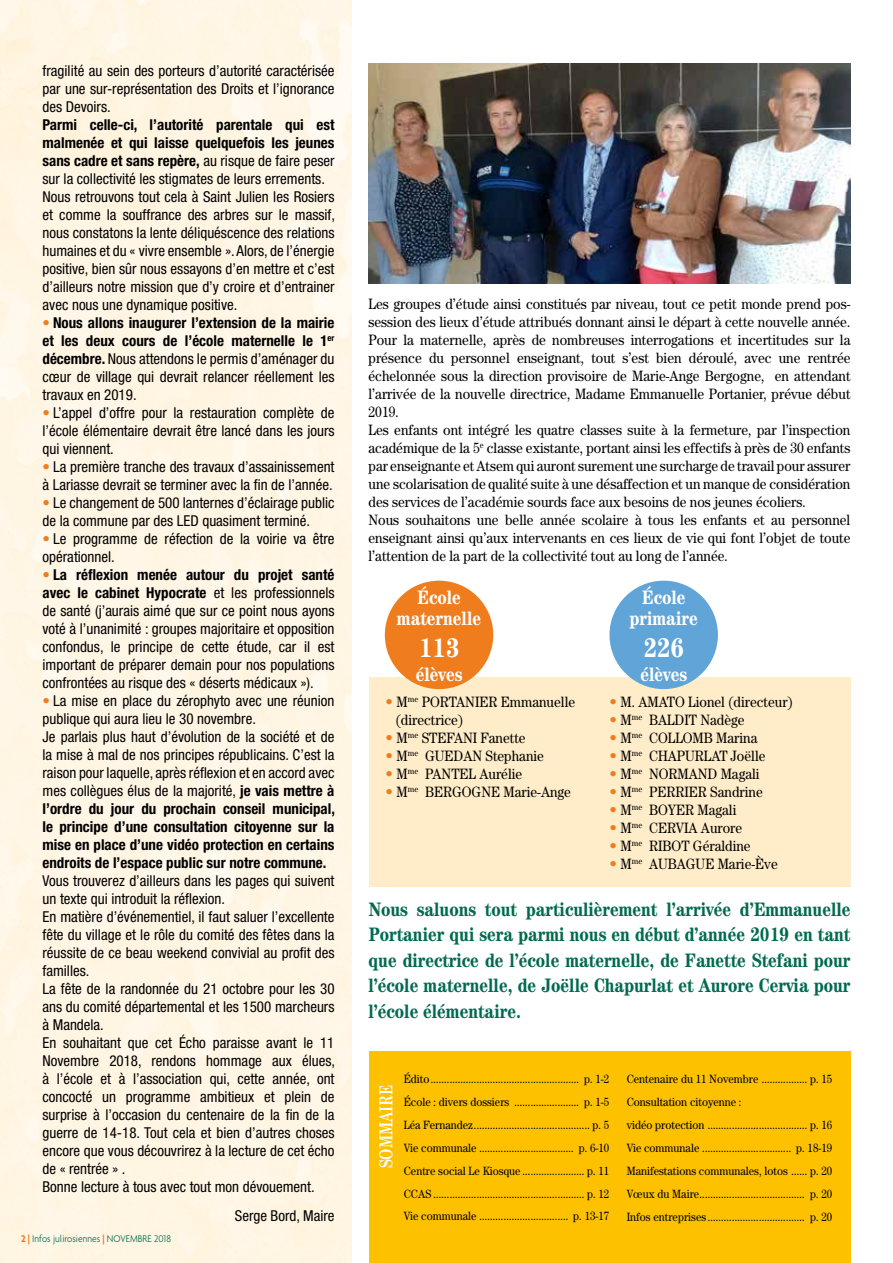
<style>
.page{position:relative;width:893px;height:1263px;background:#fff}
.page>*{position:absolute;margin:0;border:0;box-sizing:border-box;transform-origin:0 0}
.t1{font:700 condensed 27px "Century";color:#fff}
.t2{font:700 condensed 19.5px/25.5px "Century";color:#006a50;text-align:justify}
.t3{font:700 condensed 19.5px/21px "Century";color:#fff;text-align:center}
.t4{font:700 18px "Century Schoolbook";letter-spacing:-.01em;color:#f9fcfe;scale:.75 1}
.t5{font:condensed 15px/18px "Helvetica Neue";color:#000}
.t6{font:15px/18px "Century";color:#000;scale:.9 1}
.t7{font:12px/23px "Century";color:#000;text-align:justify;scale:.9 1}
.t8{font:300 10.5px "Agenda";color:#006a50;scale:.9 1}
.s1{font-weight:700}
.s2{color:#ef7d1e}
.s3{font-weight:700;color:#ef7d1e}
.s4{font-family:"Helvetica Neue";font-stretch:condensed;color:#ef7d1e}
</style>
<div class="page">
<div style="left:369px;top:1052px;width:481px;height:211px;background:#fdc100"></div>
<div style="left:369px;top:677px;width:481px;height:210px;background:#ffedc9"></div>
<div style="left:385px;top:581px;width:108px;height:108px;background:#ef7d1e;border-radius:50%"></div>
<div style="left:609px;top:581px;width:109px;height:108px;background:#61a4d7;border-radius:50%"></div>
<img style="left:369px;top:64px;width:482px;height:219px">
<p class="t5" style="left:43px;top:61px;width:293px;text-align:justify">fragilité au sein des porteurs d’autorité caractérisée par une sur-représentation des Droits et l’ignorance des Devoirs.</p>
<p class="t5" style="left:43px;top:115px;width:294px"><span class="s1">Parmi celle-ci, l’autorité parentale qui est malmenée et qui laisse quelquefois les jeunes sans cadre et sans repère,</span> au risque de faire peser sur la collectivité les stigmates de leurs errements.<br>Nous retrouvons tout cela à Saint Julien les Rosiers et comme la souffrance des arbres sur le massif, nous constatons la lente déliquéscence des relations humaines et du « vivre ensemble ». Alors, de l’énergie positive, bien sûr nous essayons d’en mettre et c’est d’ailleurs notre mission que d’y croire et d’entrainer avec nous une dynamique positive.</p>
<p class="t5" style="left:43px;top:313px;width:294px;text-align:justify"><span class="s2">•</span> <span class="s1">Nous allons inaugurer l’extension de la mairie et les deux cours de l’école maternelle le 1</span><sup>er </sup><span class="s1">décembre.</span> Nous attendons le permis d’aménager du cœur de village qui devrait relancer réellement les travaux en 2019.</p>
<p class="t5" style="left:43px;top:403px;width:294px;text-align:justify"><span class="s2">•</span> L’appel d’offre pour la restauration complète de l’école élémentaire devrait être lancé dans les jours qui viennent.</p>
<p class="t5" style="left:43px;top:457px;width:293px"><span class="s2">•</span> La première tranche des travaux d’assainissement à Lariasse devrait se terminer avec la fin de l’année.</p>
<p class="t5" style="left:43px;top:493px;width:293px"><span class="s2">•</span> Le changement de 500 lanternes d’éclairage public de la commune par des LED quasiment terminé.</p>
<p class="t5" style="left:43px;top:529px;width:293px"><span class="s2">•</span> Le programme de réfection de la voirie va être opérationnel.</p>
<p class="t5" style="left:43px;top:565px;width:294px;text-align:justify"><span class="s2">•</span> <span class="s1">La réflexion menée autour du projet santé avec le cabinet Hypocrate</span> et les professionnels de santé (j’aurais aimé que sur ce point nous ayons voté à l’unanimité : groupes majoritaire et opposition confondus, le principe de cette étude, car il est important de préparer demain pour nos populations confrontées au risque des « déserts médicaux »).</p>
<p class="t5" style="left:43px;top:691px;width:294px"><span class="s2">•</span> La mise en place du zérophyto avec une réunion publique qui aura lieu le 30 novembre.<br>Je parlais plus haut d’évolution de la société et de la mise à mal de nos principes républicains. C’est la raison pour laquelle, après réflexion et en accord avec mes collègues élus de la majorité, <span class="s1">je vais mettre à l’ordre du jour du prochain conseil municipal, le principe d’une consultation citoyenne sur la mise en place d’une vidéo protection en certains endroits de l’espace public sur notre commune.</span></p>
<p class="t5" style="left:43px;top:871px;width:294px">Vous trouverez d’ailleurs dans les pages qui suivent un texte qui introduit la réflexion.<br>En matière d’événementiel, il faut saluer l’excellente fête du village et le rôle du comité des fêtes dans la réussite de ce beau weekend convivial au profit des familles.<br>La fête de la randonnée du 21 octobre pour les 30 ans du comité départemental et les 1500 marcheurs à Mandela.<br>En souhaitant que cet Écho paraisse avant le 11<br>Novembre 2018, rendons hommage aux élues, à l’école et à l’association qui, cette année, ont concocté un programme ambitieux et plein de surprise à l’occasion du centenaire de la fin de la guerre de 14-18. Tout cela et bien d’autres choses encore que vous découvrirez à la lecture de cet écho de « rentrée » .<br>Bonne lecture à tous avec tout mon dévouement.</p>
<p class="t5" style="left:235px;top:1206px;width:101px">Serge Bord, Maire</p>
<p class="t8" style="left:21px;top:1232px;width:168px"><span class="s3">2 |</span> Infos julirosiennes <span class="s3">|</span> NOVEMBRE 2018</p>
<p class="t6" style="left:369px;top:294px;width:537px">Les groupes d’étude ainsi constitués par niveau, tout ce petit monde prend pos&shy;session des lieux d’étude attribués donnant ainsi le départ à cette nouvelle année.<br>Pour la maternelle, après de nombreuses interrogations et incertitudes sur la présence du personnel enseignant, tout s’est bien déroulé, avec une rentrée échelonnée sous la direction provisoire de Marie-Ange Bergogne, en attendant l’arrivée de la nouvelle directrice, Madame Emmanuelle Portanier, prévue début 2019.<br>Les enfants ont intégré les quatre classes suite à la fermeture, par l’inspection académique de la 5<sup>e</sup> classe existante, portant ainsi les effectifs à près de 30 enfants par enseignante et Atsem qui auront surement une surcharge de travail pour assurer une scolarisation de qualité suite à une désaffection et un manque de considération des services de l’académie sourds face aux besoins de nos jeunes écoliers.<br>Nous souhaitons une belle année scolaire à tous les enfants et au personnel enseignant ainsi qu’aux intervenants en ces lieux de vie qui font l’objet de toute l’attention de la part de la collectivité tout au long de l’année.</p>
<h2 class="t3" style="left:397px;top:587px;width:86px">École maternelle</h2>
<h1 class="t1" style="left:419px;top:632px;width:42px">113</h1>
<h2 class="t3" style="left:416px;top:663px;width:48px">élèves</h2>
<p class="t6" style="left:396px;top:693px;width:201px;text-indent:-10px"><span class="s4">•</span> M<sup>me</sup> PORTANIER Emmanuelle (directrice)</p>
<p class="t6" style="left:386px;top:729px;width:157px"><span class="s4">•</span> M<sup>me</sup> STEFANI Fanette</p>
<p class="t6" style="left:386px;top:747px;width:178px"><span class="s4">•</span> M<sup>me</sup> GUEDAN Stephanie</p>
<p class="t6" style="left:386px;top:765px;width:153px"><span class="s4">•</span> M<sup>me</sup> PANTEL Aurélie</p>
<p class="t6" style="left:386px;top:783px;width:208px"><span class="s4">•</span> M<sup>me</sup> BERGOGNE Marie-Ange</p>
<h2 class="t3" style="left:630px;top:587px;width:69px">École primaire</h2>
<h1 class="t1" style="left:643px;top:632px;width:42px">226</h1>
<h2 class="t3" style="left:640px;top:663px;width:48px">élèves</h2>
<p class="t6" style="left:609px;top:693px;width:205px"><span class="s4">•</span> M. AMATO Lionel (directeur)</p>
<p class="t6" style="left:609px;top:711px;width:152px"><span class="s4">•</span> M<sup>me</sup> BALDIT Nadège</p>
<p class="t6" style="left:609px;top:729px;width:166px"><span class="s4">•</span> M<sup>me</sup> COLLOMB Marina</p>
<p class="t6" style="left:609px;top:747px;width:175px"><span class="s4">•</span> M<sup>me</sup> CHAPURLAT Joëlle</p>
<p class="t6" style="left:609px;top:765px;width:168px"><span class="s4">•</span> M<sup>me</sup> NORMAND Magali</p>
<p class="t6" style="left:609px;top:783px;width:172px"><span class="s4">•</span> M<sup>me</sup> PERRIER Sandrine</p>
<p class="t6" style="left:609px;top:801px;width:143px"><span class="s4">•</span> M<sup>me</sup> BOYER Magali</p>
<p class="t6" style="left:609px;top:819px;width:149px"><span class="s4">•</span> M<sup>me</sup> CERVIA Aurore</p>
<p class="t6" style="left:609px;top:837px;width:158px"><span class="s4">•</span> M<sup>me</sup> RIBOT Géraldine</p>
<p class="t6" style="left:609px;top:855px;width:188px"><span class="s4">•</span> M<sup>me</sup> AUBAGUE Marie-Ève</p>
<p class="t2" style="left:369px;top:896px;width:483px">Nous saluons tout particulièrement l’arrivée d’Emmanuelle Portanier qui sera parmi nous en début d’année 2019 en tant que directrice de l’école maternelle, de Fanette Stefani pour l’école maternelle, de Joëlle Chapurlat et Aurore Cervia pour l’école élémentaire.</p>
<p class="t4" style="left:375px;top:1168px;width:113px;rotate:-90deg">SOMMAIRE</p>
<p class="t7" style="left:404px;top:1067px;width:230px">Édito....................................................... p. 1-2<br>École : divers dossiers ........................ p. 1-5<br>Léa Fernandez........................................... p. 5<br>Vie communale ................................... p. 6-10<br>Centre social Le Kiosque ....................... p. 11<br>CCAS ........................................................ p. 12<br>Vie communale ................................. p. 13-17</p>
<p class="t7" style="left:627px;top:1067px;width:230px;text-align:left">Centenaire du 11 Novembre ................. p. 15<br>Consultation citoyenne :<br>vidéo protection ..................................... p. 16<br>Vie communale ................................. p. 18-19<br>Manifestations communales, lotos ...... p. 20<br>Vœux du Maire....................................... p. 20<br>Infos entreprises .................................... p. 20</p>
</div>
